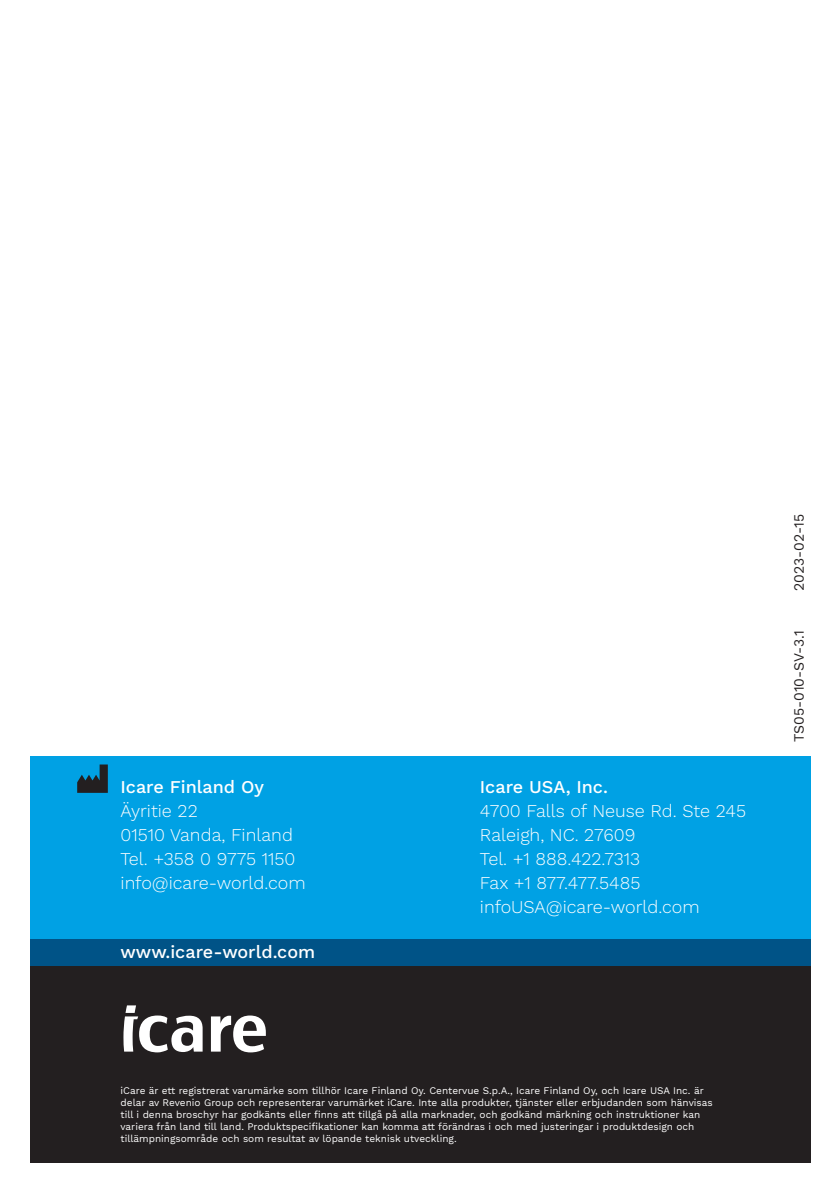
<style>
.page{position:relative;width:840px;height:1191px;background:#fff}
.page>*{position:absolute;margin:0;border:0;box-sizing:border-box;transform-origin:0 0}
.Contact_info_paragra{font:300 18px "Work Sans";color:#fff}
.Contact_info_heading{font:500 18px "Work Sans";color:#fff}
.Document_number{font:14px "Work Sans";color:#231f20}
.t1{font:10px/12px "Work Sans";color:#fff}
</style>
<div class="page">
<div style="left:30px;top:964px;width:779px;height:198px;background:#231f20"></div>
<div style="left:30px;top:756px;width:779px;height:184px;background:#00a1e4"></div>
<div style="left:30px;top:939px;width:779px;height:26px;background:#005387"></div>
<svg style="left:123px;top:1005px;width:143px;height:47px"></svg>
<svg style="left:77px;top:764px;width:31px;height:29px"></svg>
<p class="Contact_info_heading" style="left:120px;top:773px;width:145px">Icare Finland Oy</p>
<p class="Contact_info_paragra" style="left:120px;top:797px;width:79px">Äyritie 22</p>
<p class="Contact_info_paragra" style="left:120px;top:821px;width:174px">01510 Vanda, Finland</p>
<p class="Contact_info_paragra" style="left:120px;top:845px;width:176px">Tel. +358 0 9775 1150</p>
<p class="Contact_info_paragra" style="left:120px;top:869px;width:186px">info@icare-world.com</p>
<p class="Contact_info_heading" style="left:120px;top:938px;width:196px">www.icare-world.com</p>
<p class="Contact_info_heading" style="left:479px;top:773px;width:129px">Icare USA, Inc.</p>
<p class="Contact_info_paragra" style="left:479px;top:797px;width:267px">4700 Falls of Neuse Rd. Ste 245</p>
<p class="Contact_info_paragra" style="left:479px;top:821px;width:157px">Raleigh, NC. 27609</p>
<p class="Contact_info_paragra" style="left:479px;top:845px;width:161px">Tel. +1 888.422.7313</p>
<p class="Contact_info_paragra" style="left:479px;top:869px;width:162px">Fax +1 877.477.5485</p>
<p class="Contact_info_paragra" style="left:479px;top:893px;width:221px">infoUSA@icare-world.com</p>
<p class="Document_number" style="left:790px;top:591px;width:79px;rotate:-90deg">2023-02-15</p>
<p class="Document_number" style="left:790px;top:742px;width:113px;rotate:-90deg">TS05-010-SV-3.1</p>
<p class="t1" style="left:120px;top:1085px;width:593px">iCare är ett registrerat varumärke som tillhör Icare Finland Oy. Centervue S.p.A., Icare Finland Oy, och Icare USA Inc. är delar av Revenio Group och representerar varumärket iCare. Inte alla produkter, tjänster eller erbjudanden som hänvisas till i denna broschyr har godkänts eller finns att tillgå på alla marknader, och godkänd märkning och instruktioner kan variera från land till land. Produktspecifikationer kan komma att förändras i och med justeringar i produktdesign och tillämpningsområde och som resultat av löpande teknisk utveckling.</p>
</div>
